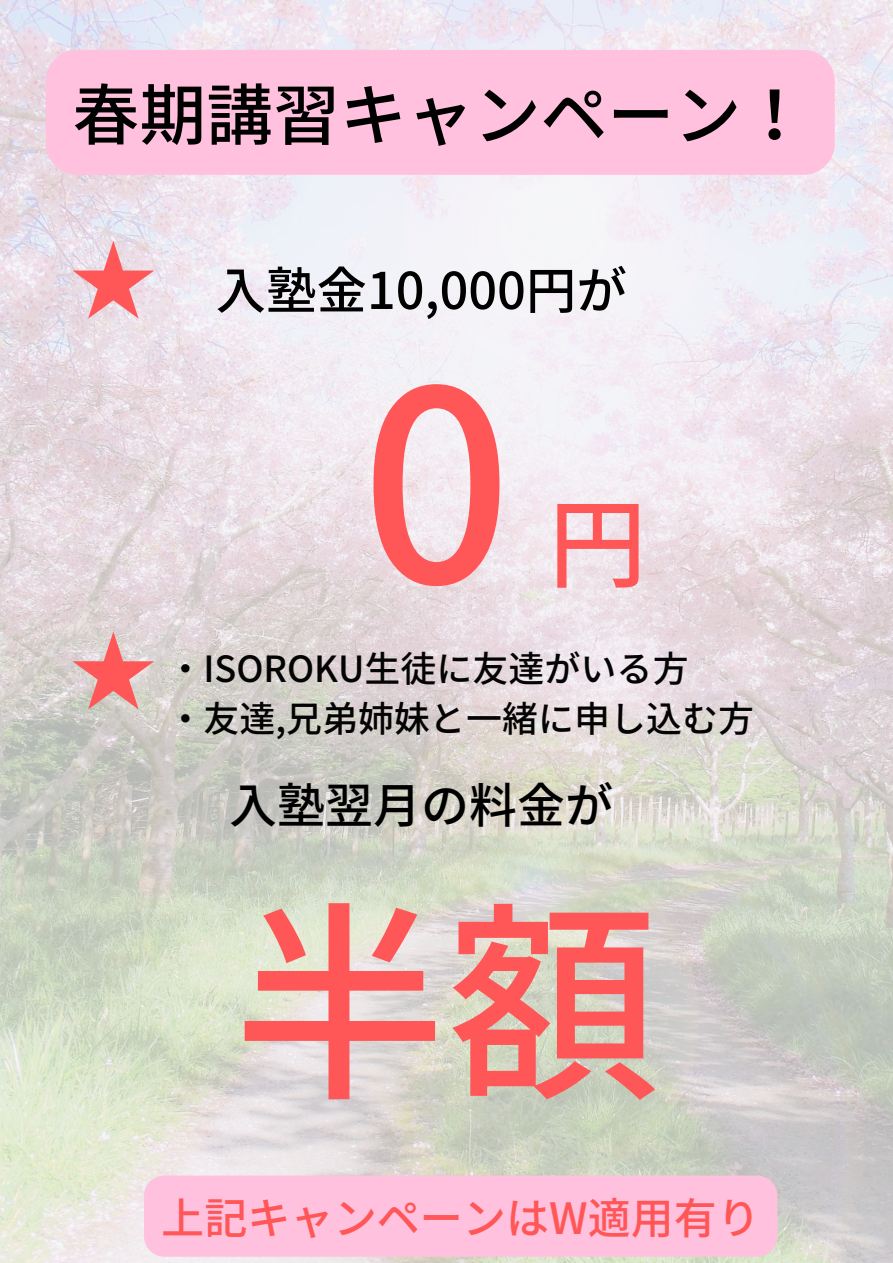
<style>
.page{position:relative;width:893px;height:1263px;background:#fff}
.page>*{position:absolute;margin:0;border:0;box-sizing:border-box;transform-origin:0 0}
.t1{font:500 264.67px "Noto Sans JP";color:#ff5757}
.t2{font:500 213.75px "Noto Sans JP";color:#ff5757}
.t3{font:500 98.32px "Noto Sans JP";color:#ff5757}
.t4{font:500 66.82px "Noto Sans JP";color:#000}
.t5{font:500 50.47px "Noto Sans JP";color:#000}
.t6{font:500 48px "Noto Sans JP";color:#000}
.t7{font:500 43.05px "Noto Sans JP";color:#ff5757}
.t8{font:500 36px "Noto Sans JP";color:#040404}
</style>
<div class="page">
<img style="left:0;top:0;width:893px;height:1263px">
<svg style="left:72px;top:241px;width:82px;height:78px;background:#f0b2b8"></svg>
<svg style="left:72px;top:631px;width:82px;height:78px;background:#e5aba9"></svg>
<div style="left:46px;top:50px;width:788px;height:125px;background:#ffc1dd;border-radius:31px"></div>
<div style="left:144px;top:1175px;width:633px;height:82px;background:#ffc1dd;border-radius:20px"></div>
<h3 class="t4" style="left:72px;top:62px;width:737px">春期講習キャンペーン！</h3>
<p class="t5" style="left:215px;top:250px;width:413px">入塾金10,000円が</p>
<h2 class="t1" style="left:361px;top:276px;width:152px">0</h2>
<h3 class="t3" style="left:548px;top:466px;width:100px">円</h3>
<p class="t8" style="left:167px;top:640px;width:519px">・ISOROKU生徒に友達がいる方</p>
<p class="t8" style="left:167px;top:690px;width:585px">・友達,兄弟姉妹と一緒に申し込む方</p>
<p class="t6" style="left:229px;top:767px;width:385px">入塾翌月の料金が</p>
<p class="t2" style="left:233px;top:835px;width:429px">半額</p>
<h1 class="t7" style="left:161px;top:1184px;width:600px">上記キャンペーンはW適用有り</h1>
</div>
